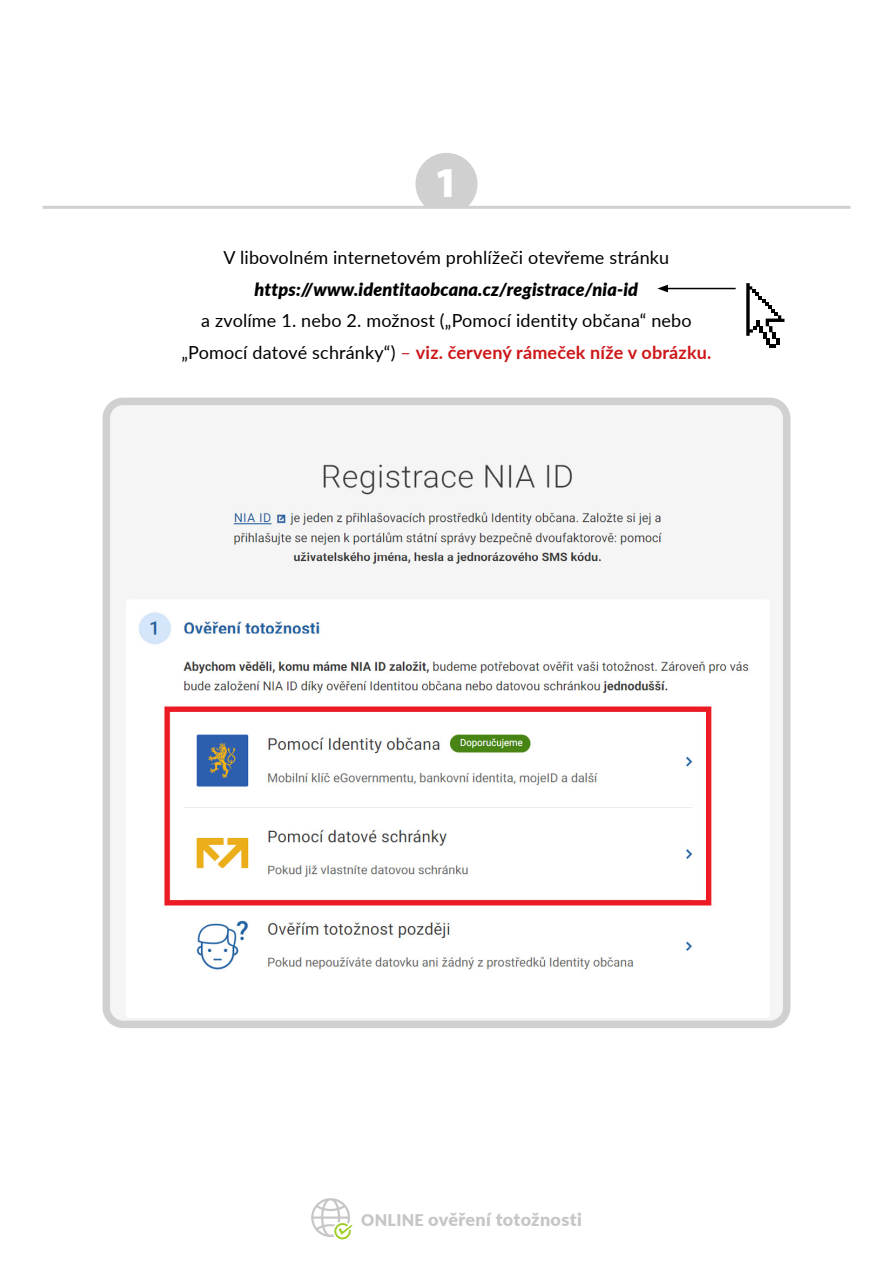
<style>
.page{position:relative;width:893px;height:1263px;background:#fff}
.page>*{position:absolute;margin:0;border:0;box-sizing:border-box;transform-origin:0 0}
.t1{font:900 42.75px "Myriad Pro";color:#fff}
.t2{font:18px/31.5px "Lato";letter-spacing:.01em;color:#000;text-align:center}
.t3{font:italic 900 18px "Lato";letter-spacing:.01em;color:#000}
.t4{font:900 18px "Lato";letter-spacing:.02em;color:#c6c6c6}
.s1{color:#cd1719}
.s2{font-weight:700;color:#cd1719}
.s3{font-size:16.2px}
</style>
<div class="page">
<img style="left:112px;top:407px;width:669px;height:612px">
<div style="left:103px;top:398px;width:687px;height:630px;border:8px solid #d0d0d0;border-radius:17px"></div>
<div style="left:415px;top:153px;width:62px;height:62px;background:#d0d0d0;border-radius:50%"></div>
<div style="left:404px;top:207px;width:85px;height:43px;background:#fff"></div>
<hr style="left:43px;top:206px;width:807px;height:3px;background:#d0d0d0">
<svg style="left:746px;top:283px;width:38px;height:65px"></svg>
<hr style="left:666px;top:288px;width:70px;height:1px;background:#000">
<svg style="left:657px;top:285px;width:11px;height:7px"></svg>
<svg style="left:311px;top:1198px;width:42px;height:42px"></svg>
<h1 class="t1" style="left:434px;top:154px;width:26px">1</h1>
<p class="t2" style="left:224px;top:241px;width:447px">V libovolném internetovém prohlížeči otevřeme stránku</p>
<p class="t3" style="left:255px;top:276px;width:385px">https://www.identitaobcana.cz/registrace/nia-id</p>
<p class="t2" style="left:181px;top:304px;width:531px">a zvolíme 1. nebo 2. možnost („Pomocí identity občana“ nebo „Pomocí datové schránky“) <span class="s1">–</span> <span class="s2">viz. červený rámeček níže v obrázku.</span></p>
<p class="t4" style="left:361px;top:1206px;width:222px"><span class="s3">ONLINE</span> ověření totožnosti</p>
</div>
